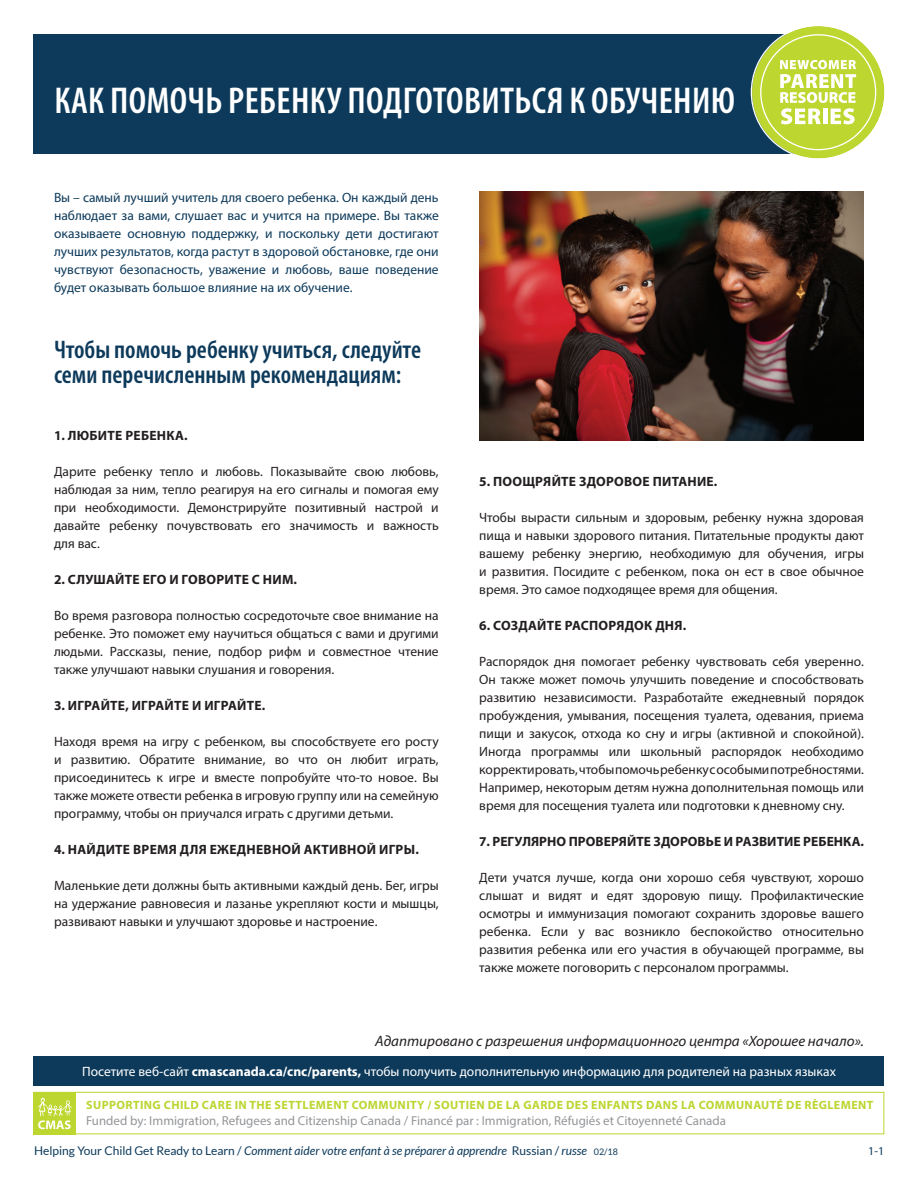
<style>
.page{position:relative;width:918px;height:1188px;background:#fff}
.page>*{position:absolute;margin:0;border:0;box-sizing:border-box;transform-origin:0 0}
.t1{font:600 condensed 37.5px "Myriad Pro";letter-spacing:.01em;color:#fff}
.t2{font:600 condensed 25.5px/25.5px "Myriad Pro";color:#0d3a5b}
.t3{font:italic 15px "Myriad Pro";color:#231f20}
.t4{font:13.5px/18px "Myriad Pro";color:#231f20;text-align:justify}
.t5{font:13.5px/18px "Myriad Pro";color:#0d3a5b;text-align:justify}
.t6{font:700 13.5px "Myriad Pro";letter-spacing:.02em;color:#231f20}
.t7{font:13.5px "Myriad Pro";color:#fff}
.t8{font:12.9px "Myriad Pro";color:#939598}
.t9{font:700 12px "Myriad Pro";letter-spacing:.035em;color:#bdd530}
.t10{font:italic 12px "Lato";color:#0d3a5b}
.t11{font:12px "Myriad Pro";color:#0d3a5b}
.s1{font-weight:700}
.s2{font-style:normal}
.s3{font-style:normal;font-size:9px}
</style>
<div class="page">
<div style="left:34px;top:1056px;width:850px;height:30px;background:#0d3a5b"></div>
<div style="left:34px;top:1092px;width:42px;height:42px;background:#bed630"></div>
<svg style="left:38px;top:1097px;width:34px;height:32px"></svg>
<div style="left:34px;top:1092px;width:850px;height:42px;border:1px solid #bed630"></div>
<div style="left:34px;top:34px;width:788px;height:119px;background:#0d3a5b"></div>
<svg style="left:751px;top:26px;width:134px;height:133px"></svg>
<img style="left:479px;top:192px;width:385px;height:248px">
<h1 class="t1" style="left:54px;top:80px;width:682px">Как помочь ребенку подготовиться к обучению</h1>
<p class="t5" style="left:54px;top:188px;width:386px">Вы – самый лучший учитель для своего ребенка. Он каждый день наблюдает за вами, слушает вас и учится на примере. Вы также оказываете основную поддержку, и поскольку дети достигают лучших результатов, когда растут в здоровой обстановке, где они чувствуют безопасность, уважение и любовь, ваше поведение будет оказывать большое влияние на их обучение.</p>
<h2 class="t2" style="left:54px;top:337px;width:369px">Чтобы помочь ребенку учиться, следуйте семи перечисленным рекомендациям:</h2>
<p class="t6" style="left:54px;top:427px;width:135px">1. ЛЮБИТЕ РЕБЕНКА.</p>
<p class="t4" style="left:54px;top:462px;width:386px">Дарите ребенку тепло и любовь. Показывайте свою любовь, наблюдая за ним, тепло реагируя на его сигналы и помогая ему при необходимости. Демонстрируйте позитивный настрой и давайте ребенку почувствовать его значимость и важность для вас.</p>
<p class="t6" style="left:54px;top:571px;width:245px">2. СЛУШАЙТЕ ЕГО И ГОВОРИТЕ С НИМ.</p>
<p class="t4" style="left:54px;top:606px;width:386px">Во время разговора полностью сосредоточьте свое внимание на ребенке. Это поможет ему научиться общаться с вами и другими людьми. Рассказы, пение, подбор рифм и совместное чтение также улучшают навыки слушания и говорения.</p>
<p class="t6" style="left:54px;top:697px;width:213px">3. ИГРАЙТЕ, ИГРАЙТЕ И ИГРАЙТЕ.</p>
<p class="t4" style="left:54px;top:732px;width:386px">Находя время на игру с ребенком, вы способствуете его росту и развитию. Обратите внимание, во что он любит играть, присоединитесь к игре и вместе попробуйте что-то новое. Вы также можете отвести ребенка в игровую группу или на семейную программу, чтобы он приучался играть с другими детьми.</p>
<p class="t6" style="left:54px;top:841px;width:367px">4. НАЙДИТЕ ВРЕМЯ ДЛЯ ЕЖЕДНЕВНОЙ АКТИВНОЙ ИГРЫ.</p>
<p class="t4" style="left:54px;top:876px;width:386px">Маленькие дети должны быть активными каждый день. Бег, игры на удержание равновесия и лазанье укрепляют кости и мышцы, развивают навыки и улучшают здоровье и настроение.</p>
<p class="t6" style="left:479px;top:473px;width:240px">5. ПООЩРЯЙТЕ ЗДОРОВОЕ ПИТАНИЕ.</p>
<p class="t4" style="left:479px;top:508px;width:386px">Чтобы вырасти сильным и здоровым, ребенку нужна здоровая пища и навыки здорового питания. Питательные продукты дают вашему ребенку энергию, необходимую для обучения, игры и развития. Посидите с ребенком, пока он ест в свое обычное время. Это самое подходящее время для общения.</p>
<p class="t6" style="left:479px;top:617px;width:209px">6. СОЗДАЙТЕ РАСПОРЯДОК ДНЯ.</p>
<p class="t4" style="left:479px;top:652px;width:386px">Распорядок дня помогает ребенку чувствовать себя уверенно.<br>Он также может помочь улучшить поведение и способствовать развитию независимости. Разработайте ежедневный порядок пробуждения, умывания, посещения туалета, одевания, приема пищи и закусок, отхода ко сну и игры (активной и спокойной).<br>Иногда программы или школьный распорядок необходимо корректировать, чтобы помочь ребенку с особыми потребностями.<br>Например, некоторым детям нужна дополнительная помощь или время для посещения туалета или подготовки к дневному сну.</p>
<p class="t6" style="left:479px;top:833px;width:386px">7. РЕГУЛЯРНО ПРОВЕРЯЙТЕ ЗДОРОВЬЕ И РАЗВИТИЕ РЕБЕНКА.</p>
<p class="t4" style="left:479px;top:868px;width:386px">Дети учатся лучше, когда они хорошо себя чувствуют, хорошо слышат и видят и едят здоровую пищу. Профилактические осмотры и иммунизация помогают сохранить здоровье вашего ребенка. Если у вас возникло беспокойство относительно развития ребенка или его участия в обучающей программе, вы также можете поговорить с персоналом программы.</p>
<p class="t3" style="left:375px;top:1031px;width:490px">Адаптировано с разрешения информационного центра «Хорошее начало».</p>
<p class="t7" style="left:82px;top:1063px;width:755px">Посетите веб-сайт <span class="s1">CMASCANADA.CA/CNC/PARENTS,</span> чтобы получить дополнительную информацию для родителей на разных языках</p>
<p class="t9" style="left:86px;top:1097px;width:789px">SUPPORTING CHILD CARE IN THE SETTLEMENT COMMUNITY / SOUTIEN DE LA GARDE DES ENFANTS DANS LA COMMUNAUTÉ DE RÈGLEMENT</p>
<p class="t8" style="left:86px;top:1113px;width:642px">Funded by: Immigration, Refugees and Citizenship Canada / Financé par : Immigration, Réfugiés et Citoyenneté Canada</p>
<p class="t10" style="left:34px;top:1144px;width:585px"><span class="s2">Helping Your Child Get Ready to Learn /</span> Comment aider votre enfant à se préparer à apprendre <span class="s2">Russian /</span> russe <span class="s3">02/18</span></p>
<p class="t11" style="left:868px;top:1144px;width:17px">1-1</p>
</div>
